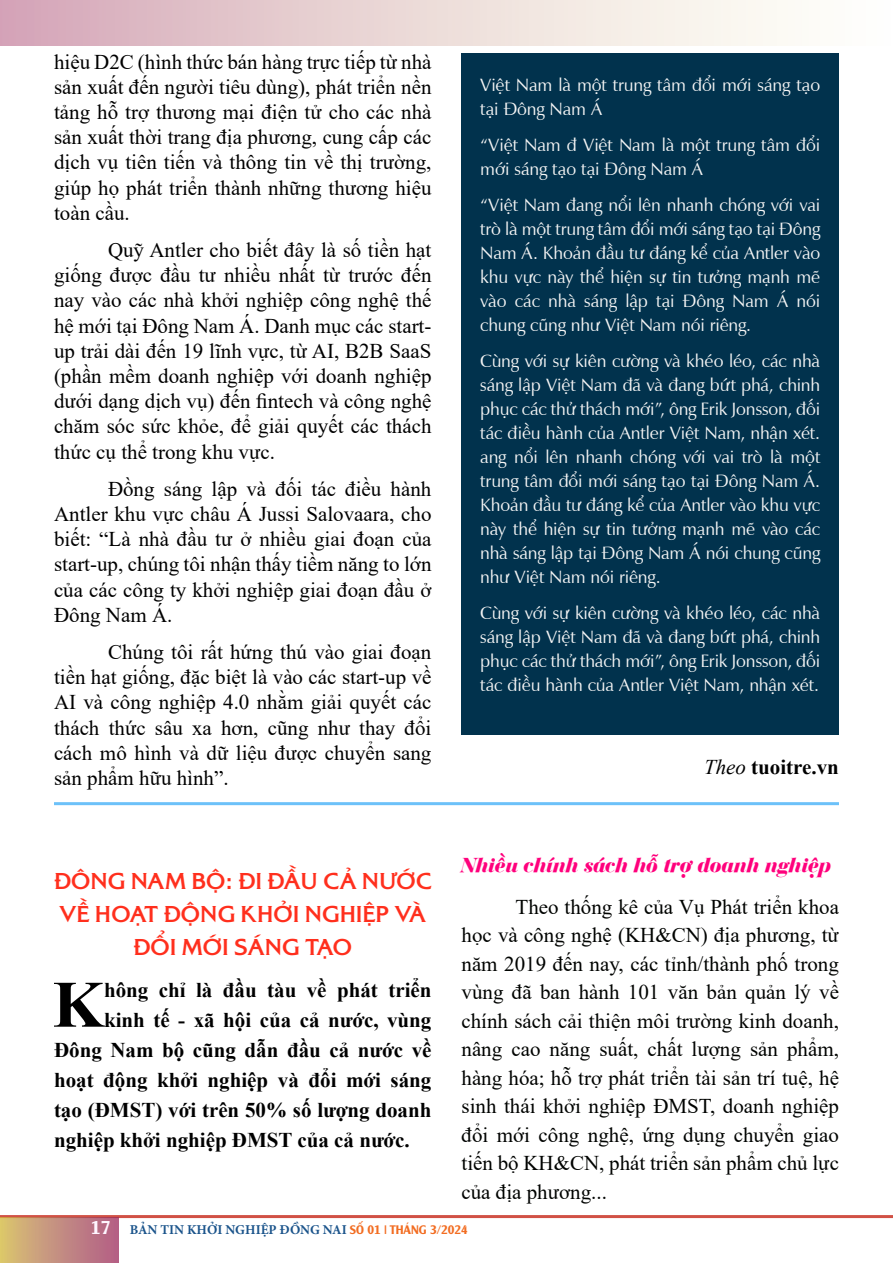
<style>
.page{position:relative;width:893px;height:1263px;background:#fff}
.page>*{position:absolute;margin:0;border:0;box-sizing:border-box;transform-origin:0 0}
.DropCap_first-paragr{font:700 66.3px "Times New Roman";color:#000}
.t1{font:700 24px/33px "VL Alexon";letter-spacing:.02em;color:#ff2f1d;text-align:center}
.t2{font:21px/25.2px "Times New Roman";color:#000;text-align:justify}
.t3{font:21px/28.5px "Times New Roman";color:#000300;text-align:justify}
.DropCap_first-paragr-2{font:700 21px "Times New Roman";color:#000}
.t4{font:italic 21px "UVN Bach Dang Nang";color:#ff007c}
.t5{font:18px/24px "UVN Nhan";letter-spacing:-.01em;color:#f5f5f5;text-align:justify}
.t6{font:700 13.5px "Minion Pro";color:#1b548b}
.s1{font-weight:400;font-style:italic}
.s2{font-family:"UTM Alexander";font-weight:400;font-size:18px;color:#fff6ff}
.s3{font-family:"UTM Alexander";font-weight:400;font-size:12px;color:#f26d22}
</style>
<div class="page">
<div style="left:0;top:0;width:892px;height:46px;background:linear-gradient(to right,#d6abb8,#fffffd)"></div>
<hr style="left:0;top:1215px;width:893px;height:3px;background:#d15145">
<div style="left:0;top:1217px;width:118px;height:46px;background:linear-gradient(to right,#d9c373,#b25d89)"></div>
<div style="left:461px;top:54px;width:378px;height:681px;background:#01324d"></div>
<hr style="left:54px;top:802px;width:785px;height:3px;background:#6cc1f9">
<p class="t2" style="left:54px;top:48px;width:379px">hiệu D2C (hình thức bán hàng trực tiếp từ nhà sản xuất đến người tiêu dùng), phát triển nền tảng hỗ trợ thương mại điện tử cho các nhà sản xuất thời trang địa phương, cung cấp các dịch vụ tiên tiến và thông tin về thị trường, giúp họ phát triển thành những thương hiệu toàn cầu.</p>
<p class="t2" style="left:54px;top:237px;width:379px;text-indent:54px">Quỹ Antler cho biết đây là số tiền hạt giống được đầu tư nhiều nhất từ trước đến nay vào các nhà khởi nghiệp công nghệ thế hệ mới tại Đông Nam Á. Danh mục các start&shy;up trải dài đến 19 lĩnh vực, từ AI, B2B SaaS (phần mềm doanh nghiệp với doanh nghiệp dưới dạng dịch vụ) đến fintech và công nghệ chăm sóc sức khỏe, để giải quyết các thách thức cụ thể trong khu vực.</p>
<p class="t2" style="left:54px;top:475px;width:379px;text-indent:54px">Đồng sáng lập và đối tác điều hành Antler khu vực châu Á Jussi Salovaara, cho biết: “Là nhà đầu tư ở nhiều giai đoạn của start-up, chúng tôi nhận thấy tiềm năng to lớn của các công ty khởi nghiệp giai đoạn đầu ở Đông Nam Á.</p>
<p class="t2" style="left:54px;top:639px;width:379px;text-indent:54px">Chúng tôi rất hứng thú vào giai đoạn tiền hạt giống, đặc biệt là vào các start-up về AI và công nghiệp 4.0 nhằm giải quyết các thách thức sâu xa hơn, cũng như thay đổi cách mô hình và dữ liệu được chuyển sang sản phẩm hữu hình”.</p>
<p class="t1" style="left:54px;top:863px;width:379px">ĐÔNG NAM BỘ: ĐI ĐẦU CẢ NƯỚC<br>VỀ HOẠT ĐỘNG KHỞI NGHIỆP VÀ<br>ĐỔI MỚI SÁNG TẠO</p>
<p class="DropCap_first-paragr" style="left:53px;top:957px;width:53px">K</p>
<p class="DropCap_first-paragr-2" style="left:104px;top:974px;width:329px">hông chỉ là đầu tàu về phát triển</p>
<p class="DropCap_first-paragr-2" style="left:104px;top:1004px;width:329px">kinh tế - xã hội của cả nước, vùng</p>
<p class="DropCap_first-paragr-2" style="left:54px;top:1034px;width:379px">Đông Nam bộ cũng dẫn đầu cả nước về</p>
<p class="DropCap_first-paragr-2" style="left:54px;top:1064px;width:379px">hoạt động khởi nghiệp và đổi mới sáng</p>
<p class="DropCap_first-paragr-2" style="left:54px;top:1094px;width:379px">tạo (ĐMST) với trên 50% số lượng doanh</p>
<p class="DropCap_first-paragr-2" style="left:54px;top:1124px;width:357px">nghiệp khởi nghiệp ĐMST của cả nước.</p>
<p class="t5" style="left:480px;top:72px;width:341px">Việt Nam là một trung tâm đổi mới sáng tạo tại Đông Nam Á</p>
<p class="t5" style="left:480px;top:132px;width:341px">“Việt Nam đ Việt Nam là một trung tâm đổi mới sáng tạo tại Đông Nam Á</p>
<p class="t5" style="left:480px;top:192px;width:341px">“Việt Nam đang nổi lên nhanh chóng với vai trò là một trung tâm đổi mới sáng tạo tại Đông Nam Á. Khoản đầu tư đáng kể của Antler vào khu vực này thể hiện sự tin tưởng mạnh mẽ vào các nhà sáng lập tại Đông Nam Á nói chung cũng như Việt Nam nói riêng.</p>
<p class="t5" style="left:480px;top:348px;width:341px">Cùng với sự kiên cường và khéo léo, các nhà sáng lập Việt Nam đã và đang bứt phá, chinh phục các thử thách mới”, ông Erik Jonsson, đối tác điều hành của Antler Việt Nam, nhận xét. ang nổi lên nhanh chóng với vai trò là một trung tâm đổi mới sáng tạo tại Đông Nam Á.<br>Khoản đầu tư đáng kể của Antler vào khu vực này thể hiện sự tin tưởng mạnh mẽ vào các nhà sáng lập tại Đông Nam Á nói chung cũng như Việt Nam nói riêng.</p>
<p class="t5" style="left:480px;top:600px;width:341px">Cùng với sự kiên cường và khéo léo, các nhà sáng lập Việt Nam đã và đang bứt phá, chinh phục các thử thách mới”, ông Erik Jonsson, đối tác điều hành của Antler Việt Nam, nhận xét.</p>
<p class="DropCap_first-paragr-2" style="left:704px;top:751px;width:136px"><span class="s1">Theo</span> tuoitre.vn</p>
<p class="t4" style="left:461px;top:849px;width:372px">Nhiều chính sách hỗ trợ doanh nghiệp</p>
<p class="t3" style="left:461px;top:892px;width:379px;text-indent:54px">Theo thống kê của Vụ Phát triển khoa học và công nghệ (KH&amp;CN) địa phương, từ năm 2019 đến nay, các tỉnh/thành phố trong vùng đã ban hành 101 văn bản quản lý về chính sách cải thiện môi trường kinh doanh, nâng cao năng suất, chất lượng sản phẩm, hàng hóa; hỗ trợ phát triển tài sản trí tuệ, hệ sinh thái khởi nghiệp ĐMST, doanh nghiệp đổi mới công nghệ, ứng dụng chuyển giao tiến bộ KH&amp;CN, phát triển sản phẩm chủ lực của địa phương...</p>
<p class="t6" style="left:91px;top:1220px;width:379px"><span class="s2">17</span> BẢN TIN KHỞI NGHIỆP ĐỒNG NAI <span class="s3">SỐ 01 | THÁNG 3/2024</span></p>
</div>
